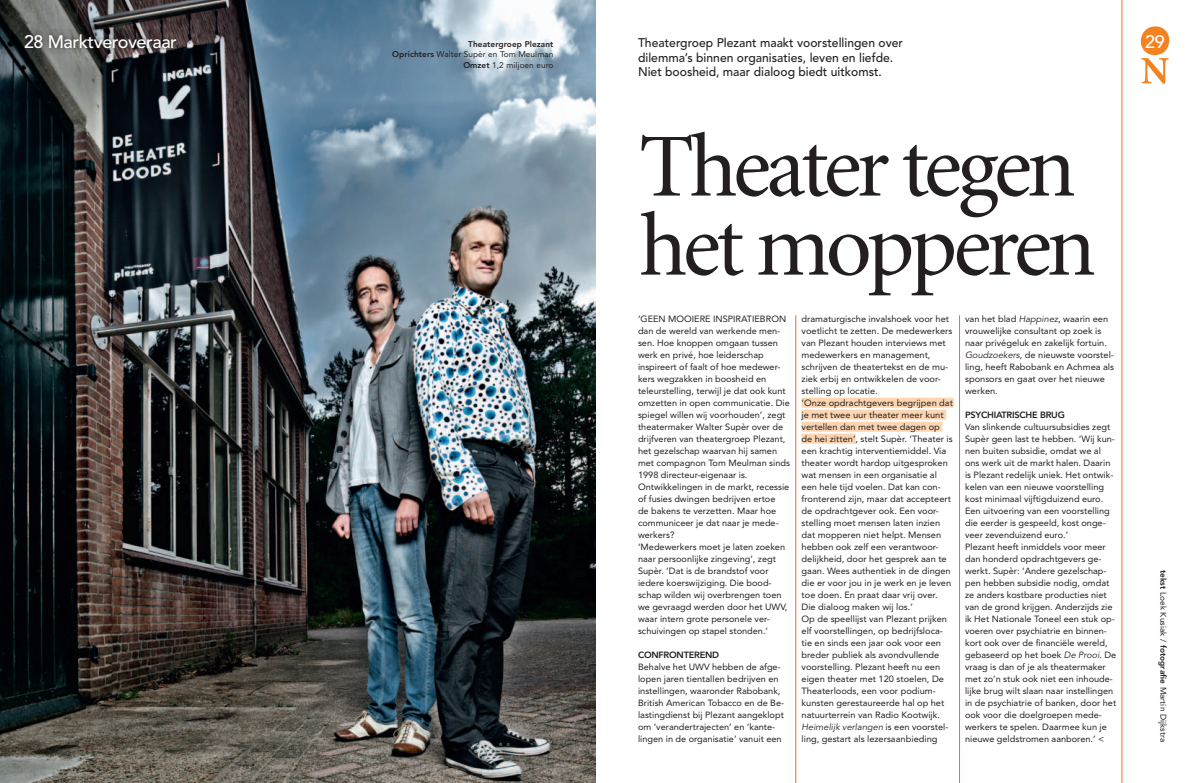
<style>
.page{position:relative;width:1191px;height:783px;background:#fff}
.page>*{position:absolute;margin:0;border:0;box-sizing:border-box;transform-origin:0 0}
.t1{font:90px/79px "Minion";letter-spacing:-.05em;color:#231f20}
.t2{font:500 18px "Avenir";letter-spacing:-.025em;color:#fff}
.t3{font:500 12.5px/14.5px "Avenir";color:#231f20}
.t4{font:9px/12px "Avenir";color:#231f20}
.t5{font:800 9px "Avenir";letter-spacing:-.025em;color:#231f20}
.t6{font:8.2px/10.5px "Avenir";letter-spacing:.01em;color:#231f20;text-align:right}
.s1{font-weight:800}
.s2{font-style:italic}
</style>
<div class="page">
<img style="left:0;top:0;width:595px;height:782px">
<svg style="left:20px;top:29px;width:161px;height:24px;background:#4e4b4a"></svg>
<div style="left:801px;top:397px;width:152px;height:10px;background:#fdd5b0"></div>
<div style="left:801px;top:409px;width:145px;height:10px;background:#fdd5b0"></div>
<div style="left:801px;top:421px;width:141px;height:10px;background:#fdd5b0"></div>
<div style="left:801px;top:433px;width:54px;height:10px;background:#fdd5b0"></div>
<hr style="left:1121px;top:0;width:1px;height:782px;background:#f36e21">
<hr style="left:959px;top:315px;width:1px;height:467px;background:#f36e21">
<hr style="left:795px;top:315px;width:1px;height:467px;background:#f36e21">
<svg style="left:1141px;top:58px;width:27px;height:26px"></svg>
<div style="left:1140px;top:26px;width:29px;height:29px;background:#f58220;border-radius:50%"></div>
<h2 class="t2" style="left:24px;top:31px;width:154px">28 Marktveroveraar</h2>
<h3 class="t3" style="left:638px;top:36px;width:266px">Theatergroep Plezant maakt voorstellingen over dilemma’s binnen organisaties, leven en liefde.<br>Niet boosheid, maar dialoog biedt uitkomst.</h3>
<p class="t6" style="left:392px;top:39px;width:163px"><span class="s1">Theatergroep Plezant<br>Oprichters</span> Walter Supèr en Tom Meulman<br><span class="s1">Omzet</span> 1,2 miljoen euro</p>
<h1 class="t1" style="left:639px;top:130px;width:458px">Theater tegen het mopperen</h1>
<p class="t4" style="left:638px;top:312px;width:153px">‘GEEN MOOIERE INSPIRATIEBRON dan de wereld van werkende men&shy;sen. Hoe knoppen omgaan tussen werk en privé, hoe leiderschap inspireert of faalt of hoe medewer&shy;kers wegzakken in boosheid en teleurstelling, terwijl je dat ook kunt omzetten in open communicatie. Die spiegel willen wij voorhouden’, zegt theatermaker Walter Supèr over de drijfveren van theatergroep Plezant, het gezelschap waarvan hij samen met compagnon Tom Meulman sinds<br>1998 directeur-eigenaar is.<br>Ontwikkelingen in de markt, recessie of fusies dwingen bedrijven ertoe<br>de bakens te verzetten. Maar hoe communiceer je dat naar je mede&shy;werkers?<br>‘Medewerkers moet je laten zoeken naar persoonlijke zingeving’, zegt<br>Supèr. ‘Dat is de brandstof voor iedere koerswijziging. Die bood&shy;schap wilden wij overbrengen toen we gevraagd werden door het UWV, waar intern grote personele ver&shy;schuivingen op stapel stonden.’</p>
<p class="t5" style="left:638px;top:649px;width:83px">CONFRONTEREND</p>
<p class="t4" style="left:638px;top:660px;width:148px">Behalve het UWV hebben de afge&shy;lopen jaren tientallen bedrijven en instellingen, waaronder Rabobank, British American Tobacco en de Be&shy;lastingdienst bij Plezant aangeklopt om ‘verandertrajecten’ en ‘kante&shy;lingen in de organisatie’ vanuit een</p>
<p class="t4" style="left:801px;top:312px;width:153px">dramaturgische invalshoek voor het voetlicht te zetten. De medewerkers van Plezant houden interviews met medewerkers en management, schrijven de theatertekst en de mu&shy;ziek erbij en ontwikkelen de voor&shy;stelling op locatie.<br>‘Onze opdrachtgevers begrijpen dat je met twee uur theater meer kunt vertellen dan met twee dagen op<br>de hei zitten’, stelt Supèr. ‘Theater is een krachtig interventiemiddel. Via theater wordt hardop uitgesproken wat mensen in een organisatie al een hele tijd voelen. Dat kan con&shy;fronterend zijn, maar dat accepteert de opdrachtgever ook. Een voor&shy;stelling moet mensen laten inzien dat mopperen niet helpt. Mensen hebben ook zelf een verantwoor&shy;delijkheid, door het gesprek aan te gaan. Wees authentiek in de dingen die er voor jou in je werk en je leven toe doen. En praat daar vrij over.<br>Die dialoog maken wij los.’<br>Op de speellijst van Plezant prijken elf voorstellingen, op bedrijfsloca&shy;tie en sinds een jaar ook voor een breder publiek als avondvullende voorstelling. Plezant heeft nu een eigen theater met 120 stoelen, De Theaterloods, een voor podium&shy;kunsten gerestaureerde hal op het natuurterrein van Radio Kootwijk.<br><span class="s2">Heimelijk verlangen</span> is een voorstel&shy;ling, gestart als lezersaanbieding</p>
<p class="t4" style="left:965px;top:312px;width:150px">van het blad <span class="s2">Happinez</span>, waarin een vrouwelijke consultant op zoek is naar privégeluk en zakelijk fortuin.<br><span class="s2">Goudzoekers</span>, de nieuwste voorstel&shy;ling, heeft Rabobank en Achmea als sponsors en gaat over het nieuwe werken.</p>
<p class="t5" style="left:965px;top:409px;width:101px">PSYCHIATRISCHE BRUG</p>
<p class="t4" style="left:965px;top:420px;width:153px">Van slinkende cultuursubsidies zegt Supèr geen last te hebben. ‘Wij kun&shy;nen buiten subsidie, omdat we al ons werk uit de markt halen. Daarin is Plezant redelijk uniek. Het ontwik&shy;kelen van een nieuwe voorstelling kost minimaal vijftigduizend euro.<br>Een uitvoering van een voorstelling die eerder is gespeeld, kost onge&shy;veer zevenduizend euro.’<br>Plezant heeft inmiddels voor meer dan honderd opdrachtgevers ge&shy;werkt. Supèr: ‘Andere gezelschap&shy;pen hebben subsidie nodig, omdat ze anders kostbare producties niet van de grond krijgen. Anderzijds zie ik Het Nationale Toneel een stuk op&shy;voeren over psychiatrie en binnen&shy;kort ook over de financiële wereld, gebaseerd op het boek <span class="s2">De Prooi</span>. De vraag is dan of je als theatermaker met zo’n stuk ook niet een inhoude&shy;lijke brug wilt slaan naar instellingen in de psychiatrie of banken, door het ook voor die doelgroepen mede&shy;werkers te spelen. Daarmee kun je nieuwe geldstromen aanboren.’ &lt;</p>
<h2 class="t2" style="left:1145px;top:31px;width:21px">29</h2>
<p class="t6" style="left:1168px;top:569px;width:173px;rotate:90deg"><span class="s1">tekst</span> Loek Kusiak / <span class="s1">fotografie</span> Martin Dijkstra</p>
</div>
